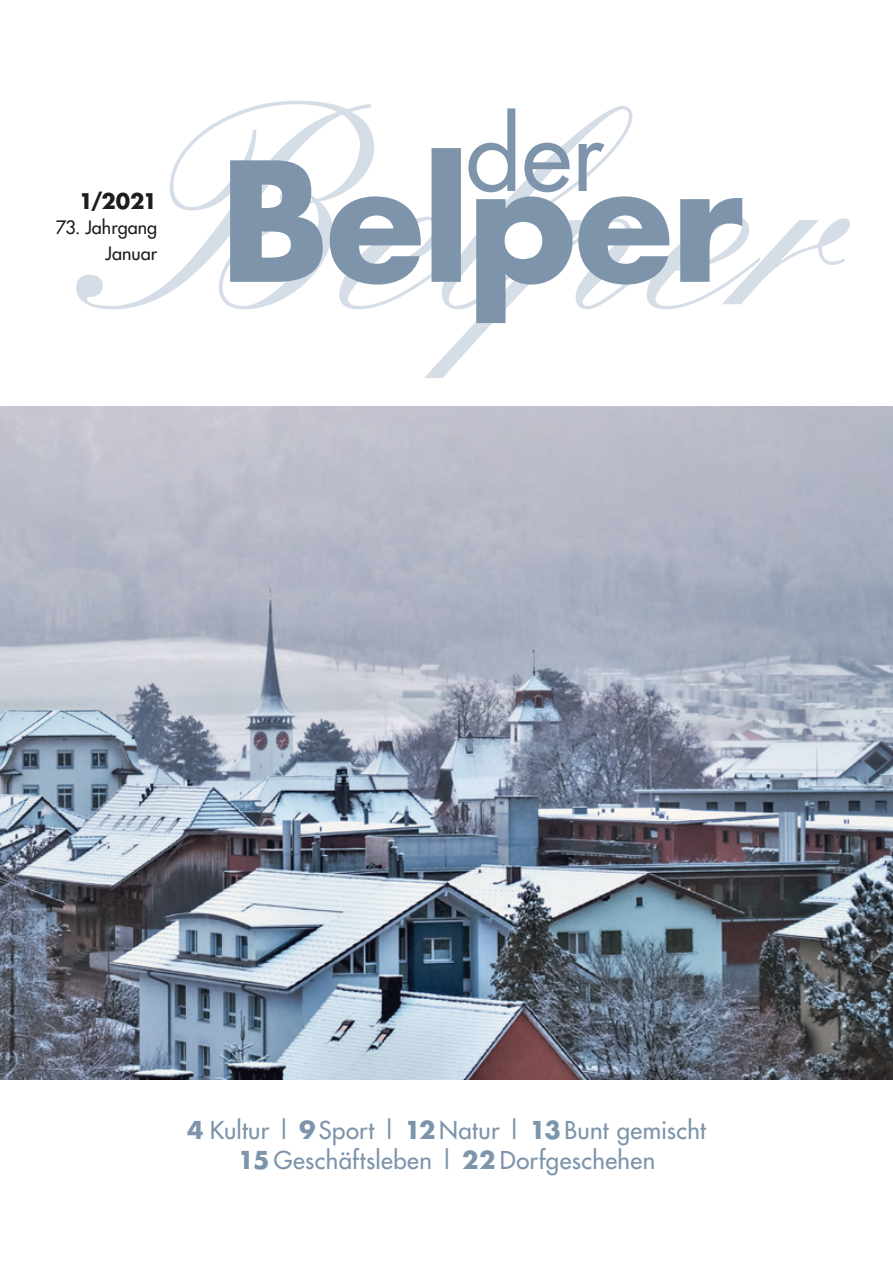
<style>
.page{position:relative;width:893px;height:1263px;background:#fff}
.page>*{position:absolute;margin:0;border:0;box-sizing:border-box;transform-origin:0 0}
.t1{font:24px/30px "Futura";letter-spacing:.02em;color:#7d94ab;text-align:center}
.t2{font:700 21px "Futura";color:#1d1d1b}
.t3{font:18px/25.5px "Futura";color:#1d1d1b;text-align:right}
.s1{font-weight:700}
</style>
<div class="page">
<svg style="left:76px;top:101px;width:774px;height:277px"></svg>
<svg style="left:468px;top:108px;width:136px;height:40px"></svg>
<svg style="left:230px;top:148px;width:512px;height:175px"></svg>
<img style="left:0;top:406px;width:893px;height:673px">
<p class="t2" style="left:79px;top:186px;width:80px">1/2021</p>
<p class="t3" style="left:56px;top:215px;width:103px">73. Jahrgang<br>Januar</p>
<p class="t1" style="left:187px;top:1115px;width:520px"><span class="s1">4</span> Kultur | <span class="s1">9</span>Sport | <span class="s1">12</span>Natur | <span class="s1">13</span>Bunt gemischt<br><span class="s1">15</span> Geschäftsleben | <span class="s1">22</span> Dorfgeschehen</p>
</div>
